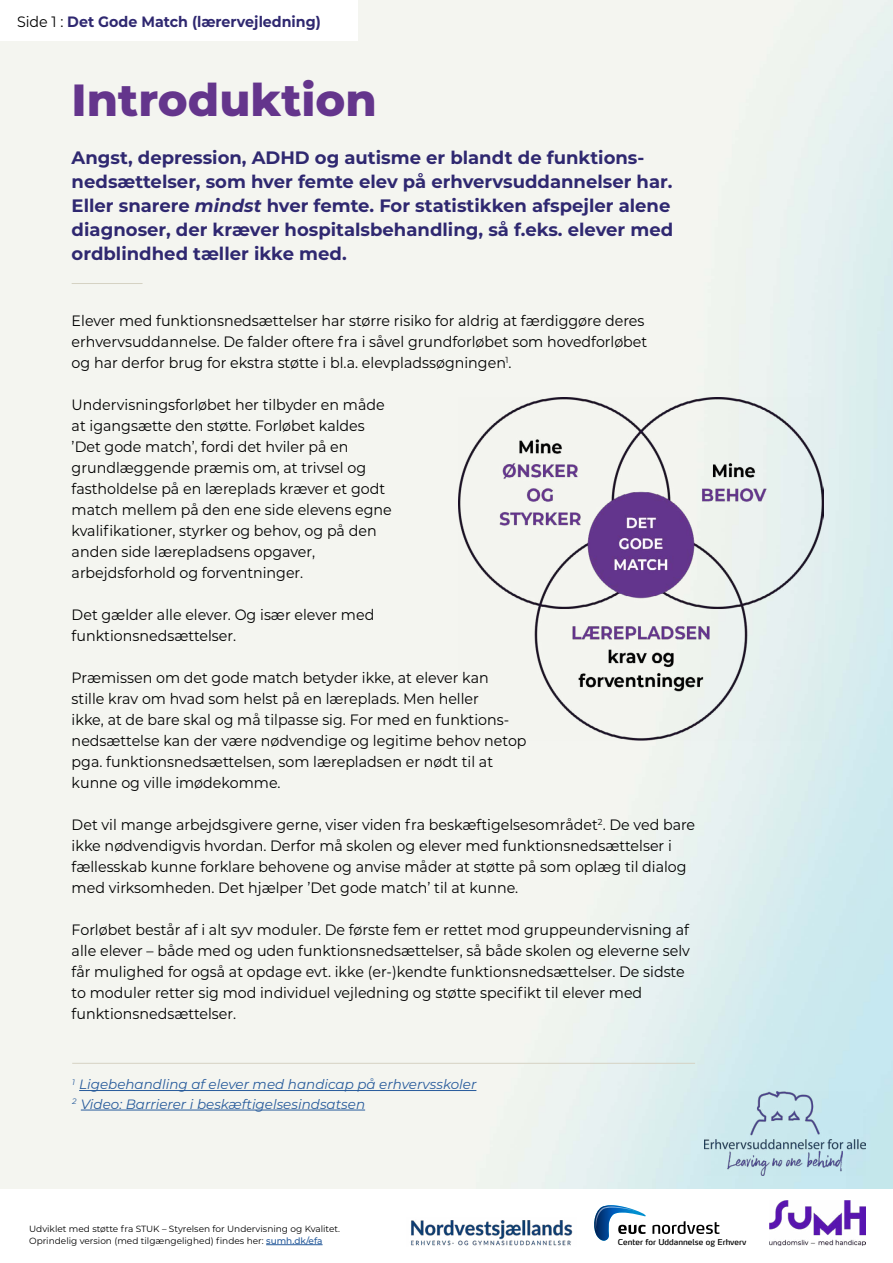
<style>
.page{position:relative;width:893px;height:1263px;background:#fff}
.page>*{position:absolute;margin:0;border:0;box-sizing:border-box;transform-origin:0 0}
.RUBRIK_size_2_H1{font:800 45px "Montserrat";color:#64358c}
.Manchet_P{font:700 18px/24px "Montserrat";color:#2f2870}
.Brødtekst_P{font:15px/21px "Montserrat";color:#000;scale:.95 1}
.Sidetals-rubrik{font:700 15px "Montserrat";color:#2f2870;scale:.95 1}
.Læs_mere_liste{font:italic 13.5px "Montserrat";color:#275b9b}
.Disclaimer_tekst{font:9px "Montserrat";color:#000}
.t1{font:7.95px "Max LF";color:#000}
.s1{font-weight:400;color:#000}
.s2{font-style:italic}
.s3{font-weight:500;color:#275b9b}
</style>
<div class="page">
<img style="left:0;top:0;width:893px;height:1189px">
<div style="left:0;top:0;width:357px;height:40px;background:#fff"></div>
<hr style="left:72px;top:283px;width:71px;height:1px;background:#d5d2c3">
<img style="left:459px;top:397px;width:364px;height:344px">
<hr style="left:79px;top:1090px;width:397px;height:1px;background:#275b9b">
<hr style="left:81px;top:1110px;width:284px;height:1px;background:#275b9b">
<hr style="left:72px;top:1063px;width:623px;height:1px;background:#d5d2c3">
<img style="left:705px;top:1092px;width:161px;height:83px">
<hr style="left:266px;top:1244px;width:57px;height:1px;background:#275b9b">
<svg style="left:594px;top:1205px;width:126px;height:36px"></svg>
<img style="left:411px;top:1220px;width:162px;height:26px">
<img style="left:770px;top:1201px;width:96px;height:45px">
<p class="Sidetals-rubrik" style="left:17px;top:11px;width:321px"><span class="s1">Side 1 :</span> Det Gode Match (lærervejledning)</p>
<h1 class="RUBRIK_size_2_H1" style="left:72px;top:67px;width:307px">Introduktion</h1>
<p class="Manchet_P" style="left:72px;top:145px;width:603px">Angst, depression, ADHD og autisme er blandt de funktions&shy;nedsættelser, som hver femte elev på erhvervsuddannelser har.<br>Eller snarere <span class="s2">mindst</span> hver femte. For statistikken afspejler alene diagnoser, der kræver hospitalsbehandling, så f.eks. elever med ordblindhed tæller ikke med.</p>
<p class="Brødtekst_P" style="left:72px;top:309px;width:607px">Elever med funktionsnedsættelser har større risiko for aldrig at færdiggøre deres erhvervsuddannelse. De falder oftere fra i såvel grundforløbet som hovedforløbet og har derfor brug for ekstra støtte i bl.a. elevpladssøgningen<sup>1</sup>.</p>
<p class="Brødtekst_P" style="left:72px;top:393px;width:338px">Undervisningsforløbet her tilbyder en måde at igangsætte den støtte. Forløbet kaldes ’Det gode match’, fordi det hviler på en grundlæggende præmis om, at trivsel og fastholdelse på en læreplads kræver et godt match mellem på den ene side elevens egne kvalifikationer, styrker og behov, og på den anden side lærepladsens opgaver, arbejdsforhold og forventninger.</p>
<p class="Brødtekst_P" style="left:72px;top:603px;width:320px">Det gælder alle elever. Og især elever med funktionsnedsættelser.</p>
<p class="Brødtekst_P" style="left:72px;top:666px;width:480px">Præmissen om det gode match betyder ikke, at elever kan<br>stille krav om hvad som helst på en læreplads. Men heller<br>ikke, at de bare skal og må tilpasse sig. For med en funktions&shy;nedsættelse kan der være nødvendige og legitime behov netop pga. funktionsnedsættelsen, som lærepladsen er nødt til at kunne og ville imødekomme.</p>
<p class="Brødtekst_P" style="left:72px;top:813px;width:658px">Det vil mange arbejdsgivere gerne, viser viden fra beskæftigelsesområdet<sup>2</sup>. De ved bare ikke nødvendigvis hvordan. Derfor må skolen og elever med funktionsnedsættelser i fællesskab kunne forklare behovene og anvise måder at støtte på som oplæg til dialog med virksomheden. Det hjælper ’Det gode match’ til at kunne.</p>
<p class="Brødtekst_P" style="left:72px;top:918px;width:652px">Forløbet består af i alt syv moduler. De første fem er rettet mod gruppeundervisning af alle elever – både med og uden funktionsnedsættelser, så både skolen og eleverne selv får mulighed for også at opdage evt. ikke (er-)kendte funktionsnedsættelser. De sidste to moduler retter sig mod individuel vejledning og støtte specifikt til elever med funktionsnedsættelser.</p>
<p class="Læs_mere_liste" style="left:72px;top:1075px;width:406px"><sup>1</sup> Ligebehandling af elever med handicap på erhvervsskoler</p>
<p class="Læs_mere_liste" style="left:72px;top:1094px;width:294px"><sup>2</sup> Video: Barrierer i beskæftigelsesindsatsen</p>
<p class="Disclaimer_tekst" style="left:29px;top:1222px;width:313px">Udviklet med støtte fra STUK – Styrelsen for Undervisning og Kvalitet.</p>
<p class="Disclaimer_tekst" style="left:29px;top:1234px;width:295px">Oprindelig version (med tilgængelighed) findes her: <span class="s3">sumh.dk/efa</span></p>
<p class="t1" style="left:618px;top:1237px;width:130px">Center for Uddannelse og Erhverv</p>
</div>
